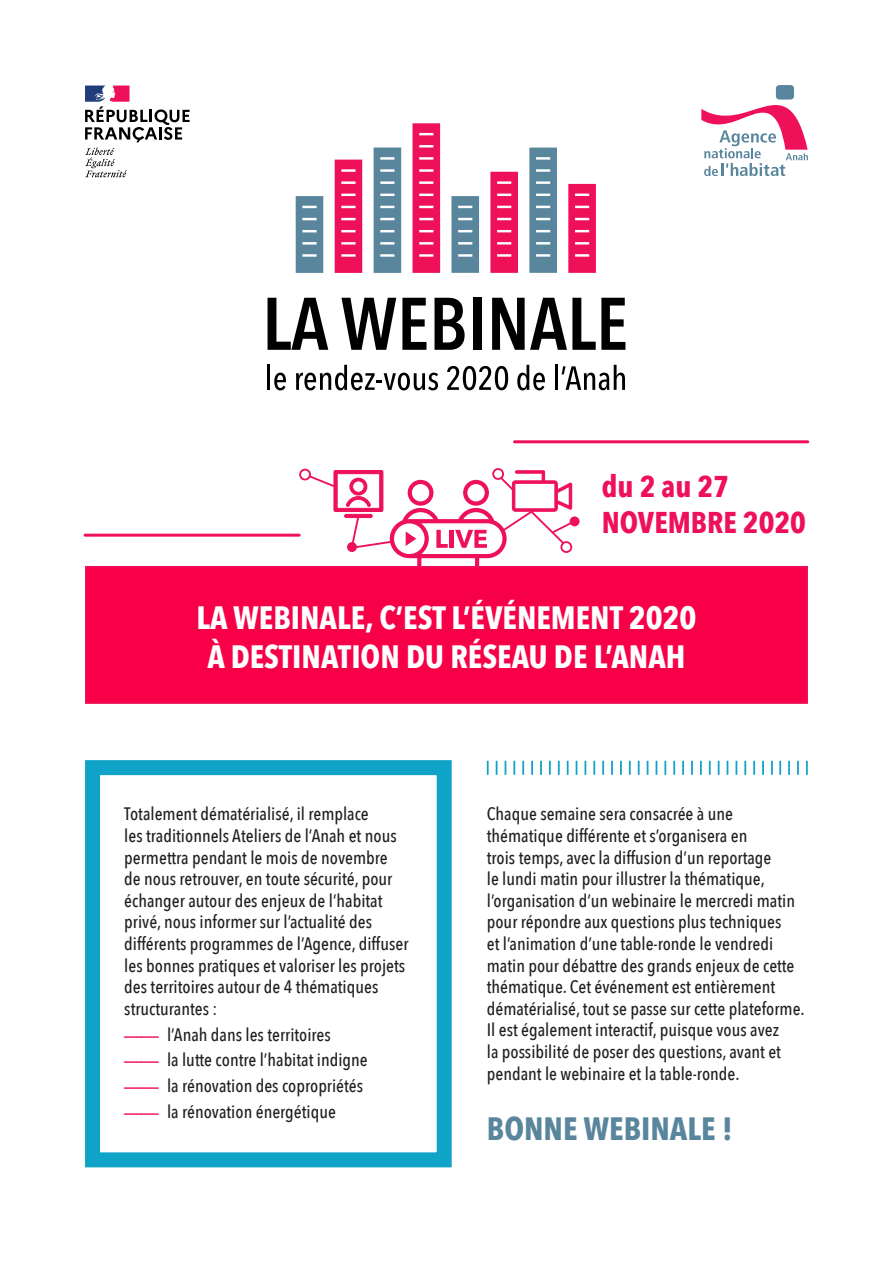
<style>
.page{position:relative;width:893px;height:1263px;background:#fff}
.page>*{position:absolute;margin:0;border:0;box-sizing:border-box;transform-origin:0 0}
.t1{font:700 32.25px/38.7px "Avenir Next Condensed";color:#fff;text-align:center}
.t2{font:700 32.25px "Avenir Next Condensed";color:#59869d}
.t3{font:700 30px/36px "Avenir Next Condensed";color:#ee1059}
.t4{font:500 18px/21.6px "Avenir Next Condensed";color:#231f20}
</style>
<div class="page">
<svg style="left:85px;top:148px;width:42px;height:29px"></svg>
<svg style="left:85px;top:86px;width:105px;height:56px"></svg>
<svg style="left:701px;top:85px;width:107px;height:91px"></svg>
<div style="left:776px;top:85px;width:18px;height:15px;background:#59869d;border-radius:3px"></div>
<svg style="left:85px;top:760px;width:367px;height:408px"></svg>
<svg style="left:496px;top:761px;width:1px;height:14px"></svg>
<svg style="left:505px;top:761px;width:1px;height:14px"></svg>
<svg style="left:513px;top:761px;width:2px;height:14px"></svg>
<svg style="left:531px;top:761px;width:2px;height:14px"></svg>
<svg style="left:540px;top:761px;width:2px;height:14px"></svg>
<svg style="left:549px;top:761px;width:2px;height:14px"></svg>
<svg style="left:522px;top:761px;width:2px;height:14px"></svg>
<svg style="left:487px;top:761px;width:2px;height:14px"></svg>
<svg style="left:558px;top:761px;width:2px;height:14px"></svg>
<svg style="left:567px;top:761px;width:2px;height:14px"></svg>
<svg style="left:584px;top:761px;width:2px;height:14px"></svg>
<svg style="left:593px;top:761px;width:2px;height:14px"></svg>
<svg style="left:602px;top:761px;width:2px;height:14px"></svg>
<svg style="left:620px;top:761px;width:2px;height:14px"></svg>
<svg style="left:629px;top:761px;width:2px;height:14px"></svg>
<svg style="left:638px;top:761px;width:2px;height:14px"></svg>
<svg style="left:611px;top:761px;width:2px;height:14px"></svg>
<svg style="left:576px;top:761px;width:1px;height:14px"></svg>
<svg style="left:647px;top:761px;width:1px;height:14px"></svg>
<svg style="left:656px;top:761px;width:1px;height:14px"></svg>
<svg style="left:673px;top:761px;width:2px;height:14px"></svg>
<svg style="left:682px;top:761px;width:2px;height:14px"></svg>
<svg style="left:691px;top:761px;width:2px;height:14px"></svg>
<svg style="left:709px;top:761px;width:2px;height:14px"></svg>
<svg style="left:718px;top:761px;width:1px;height:14px"></svg>
<svg style="left:727px;top:761px;width:1px;height:14px"></svg>
<svg style="left:700px;top:761px;width:2px;height:14px"></svg>
<svg style="left:664px;top:761px;width:2px;height:14px"></svg>
<svg style="left:735px;top:761px;width:2px;height:14px"></svg>
<svg style="left:744px;top:761px;width:2px;height:14px"></svg>
<svg style="left:762px;top:761px;width:2px;height:14px"></svg>
<svg style="left:771px;top:761px;width:2px;height:14px"></svg>
<svg style="left:753px;top:761px;width:2px;height:14px"></svg>
<svg style="left:779px;top:761px;width:2px;height:14px"></svg>
<svg style="left:788px;top:761px;width:2px;height:14px"></svg>
<svg style="left:806px;top:761px;width:2px;height:14px"></svg>
<svg style="left:797px;top:761px;width:2px;height:14px"></svg>
<svg style="left:268px;top:298px;width:60px;height:52px"></svg>
<svg style="left:341px;top:298px;width:55px;height:52px"></svg>
<svg style="left:402px;top:298px;width:24px;height:52px"></svg>
<svg style="left:434px;top:298px;width:31px;height:52px"></svg>
<div style="left:473px;top:298px;width:8px;height:52px;background:#000001"></div>
<svg style="left:492px;top:298px;width:133px;height:52px"></svg>
<div style="left:412px;top:123px;width:28px;height:150px;background:#ee1059"></div>
<div style="left:451px;top:196px;width:28px;height:77px;background:#59869d"></div>
<div style="left:490px;top:172px;width:28px;height:101px;background:#ee1059"></div>
<div style="left:529px;top:148px;width:28px;height:125px;background:#59869d"></div>
<div style="left:335px;top:160px;width:27px;height:113px;background:#ee1059"></div>
<div style="left:296px;top:196px;width:27px;height:77px;background:#59869d"></div>
<div style="left:374px;top:147px;width:27px;height:126px;background:#59869d"></div>
<div style="left:568px;top:184px;width:28px;height:89px;background:#ee1059"></div>
<svg style="left:419px;top:133px;width:14px;height:2px"></svg>
<svg style="left:419px;top:145px;width:14px;height:2px"></svg>
<hr style="left:419px;top:157px;width:14px;height:3px;background:#fff">
<hr style="left:419px;top:181px;width:14px;height:3px;background:#fff">
<svg style="left:419px;top:194px;width:14px;height:2px"></svg>
<svg style="left:419px;top:206px;width:14px;height:2px"></svg>
<svg style="left:419px;top:230px;width:14px;height:2px"></svg>
<hr style="left:419px;top:242px;width:14px;height:3px;background:#fff">
<hr style="left:419px;top:254px;width:14px;height:3px;background:#fff">
<svg style="left:419px;top:218px;width:14px;height:2px"></svg>
<hr style="left:497px;top:181px;width:14px;height:3px;background:#fff">
<svg style="left:497px;top:194px;width:14px;height:2px"></svg>
<svg style="left:497px;top:206px;width:14px;height:2px"></svg>
<svg style="left:497px;top:230px;width:14px;height:2px"></svg>
<hr style="left:497px;top:242px;width:14px;height:3px;background:#fff">
<hr style="left:497px;top:254px;width:14px;height:3px;background:#fff">
<svg style="left:497px;top:218px;width:14px;height:2px"></svg>
<svg style="left:458px;top:206px;width:14px;height:2px"></svg>
<svg style="left:458px;top:230px;width:14px;height:2px"></svg>
<hr style="left:458px;top:242px;width:14px;height:3px;background:#fff">
<hr style="left:458px;top:254px;width:14px;height:3px;background:#fff">
<svg style="left:458px;top:218px;width:14px;height:2px"></svg>
<svg style="left:575px;top:206px;width:14px;height:2px"></svg>
<svg style="left:575px;top:230px;width:14px;height:2px"></svg>
<hr style="left:575px;top:242px;width:14px;height:3px;background:#fff">
<hr style="left:575px;top:254px;width:14px;height:3px;background:#fff">
<svg style="left:575px;top:218px;width:14px;height:2px"></svg>
<hr style="left:419px;top:169px;width:14px;height:3px;background:#fff">
<hr style="left:536px;top:157px;width:14px;height:3px;background:#fff">
<hr style="left:536px;top:181px;width:14px;height:3px;background:#fff">
<svg style="left:536px;top:194px;width:14px;height:2px"></svg>
<svg style="left:575px;top:194px;width:14px;height:2px"></svg>
<svg style="left:536px;top:206px;width:14px;height:2px"></svg>
<svg style="left:536px;top:230px;width:14px;height:2px"></svg>
<hr style="left:536px;top:242px;width:14px;height:3px;background:#fff">
<hr style="left:536px;top:254px;width:14px;height:3px;background:#fff">
<svg style="left:536px;top:218px;width:14px;height:2px"></svg>
<hr style="left:536px;top:169px;width:14px;height:3px;background:#fff">
<hr style="left:380px;top:157px;width:14px;height:3px;background:#fff">
<hr style="left:380px;top:181px;width:14px;height:3px;background:#fff">
<svg style="left:380px;top:194px;width:14px;height:2px"></svg>
<svg style="left:380px;top:206px;width:14px;height:2px"></svg>
<svg style="left:380px;top:230px;width:14px;height:2px"></svg>
<hr style="left:380px;top:242px;width:14px;height:3px;background:#fff">
<hr style="left:380px;top:254px;width:14px;height:3px;background:#fff">
<svg style="left:380px;top:218px;width:14px;height:2px"></svg>
<hr style="left:380px;top:169px;width:14px;height:3px;background:#fff">
<hr style="left:341px;top:181px;width:14px;height:3px;background:#fff">
<svg style="left:341px;top:194px;width:14px;height:2px"></svg>
<svg style="left:341px;top:206px;width:15px;height:2px"></svg>
<svg style="left:341px;top:230px;width:15px;height:2px"></svg>
<hr style="left:341px;top:242px;width:15px;height:3px;background:#fff">
<hr style="left:341px;top:254px;width:15px;height:3px;background:#fff">
<svg style="left:341px;top:218px;width:15px;height:2px"></svg>
<hr style="left:341px;top:169px;width:14px;height:3px;background:#fff">
<svg style="left:302px;top:206px;width:15px;height:2px"></svg>
<svg style="left:302px;top:230px;width:15px;height:2px"></svg>
<hr style="left:302px;top:242px;width:15px;height:3px;background:#fff">
<hr style="left:302px;top:254px;width:15px;height:3px;background:#fff">
<svg style="left:302px;top:218px;width:15px;height:2px"></svg>
<hr style="left:267px;top:365px;width:3px;height:25px;background:#000001">
<svg style="left:274px;top:373px;width:12px;height:17px"></svg>
<svg style="left:296px;top:365px;width:142px;height:25px"></svg>
<svg style="left:447px;top:366px;width:61px;height:24px"></svg>
<svg style="left:517px;top:365px;width:28px;height:25px"></svg>
<hr style="left:555px;top:365px;width:3px;height:25px;background:#000001">
<svg style="left:562px;top:365px;width:63px;height:25px"></svg>
<div style="left:86px;top:567px;width:721px;height:136px;background:#f70048"></div>
<div style="left:85px;top:566px;width:723px;height:138px;border:2px solid #ee1059"></div>
<div style="left:299px;top:469px;width:12px;height:11px;border:2px solid #ee1059;border-radius:50%"></div>
<div style="left:570px;top:516px;width:9px;height:10px;background:#ee1059;border-radius:50%"></div>
<svg style="left:304px;top:470px;width:272px;height:97px"></svg>
<div style="left:493px;top:469px;width:10px;height:10px;background:#fff;border-radius:50%"></div>
<div style="left:492px;top:468px;width:12px;height:12px;border:2px solid #ee1059;border-radius:50%"></div>
<hr style="left:514px;top:440px;width:294px;height:3px;background:#ee1059">
<hr style="left:85px;top:534px;width:214px;height:3px;background:#ee1059">
<h2 class="t3" style="left:602px;top:468px;width:206px">du 2 au 27<br>NOVEMBRE 2020</h2>
<h1 class="t1" style="left:196px;top:599px;width:502px">LA WEBINALE, C’EST L’ÉVÉNEMENT 2020<br>À DESTINATION DU RÉSEAU DE L’ANAH</h1>
<p class="t4" style="left:124px;top:803px;width:286px">Totalement dématérialisé, il remplace<br>les traditionnels Ateliers de l’Anah et nous permettra pendant le mois de novembre de nous retrouver, en toute sécurité, pour échanger autour des enjeux de l’habitat privé, nous informer sur l’actualité des différents programmes de l’Agence, diffuser les bonnes pratiques et valoriser les projets des territoires autour de 4 thématiques structurantes :</p>
<p class="t4" style="left:124px;top:1021px;width:245px;line-height:25.8px"><sup>____</sup> l’Anah dans les territoires <sup>____</sup> la lutte contre l’habitat indigne <sup>____</sup> la rénovation des copropriétés <sup>____</sup> la rénovation énergétique</p>
<p class="t4" style="left:487px;top:803px;width:319px">Chaque semaine sera consacrée à une thématique différente et s’organisera en<br>trois temps, avec la diffusion d’un reportage<br>le lundi matin pour illustrer la thématique, l’organisation d’un webinaire le mercredi matin pour répondre aux questions plus techniques<br>et l’animation d’une table-ronde le vendredi matin pour débattre des grands enjeux de cette thématique. Cet événement est entièrement dématérialisé, tout se passe sur cette plateforme.<br>Il est également interactif, puisque vous avez<br>la possibilité de poser des questions, avant et pendant le webinaire et la table-ronde.</p>
<h1 class="t2" style="left:487px;top:1109px;width:247px">BONNE WEBINALE !</h1>
</div>
